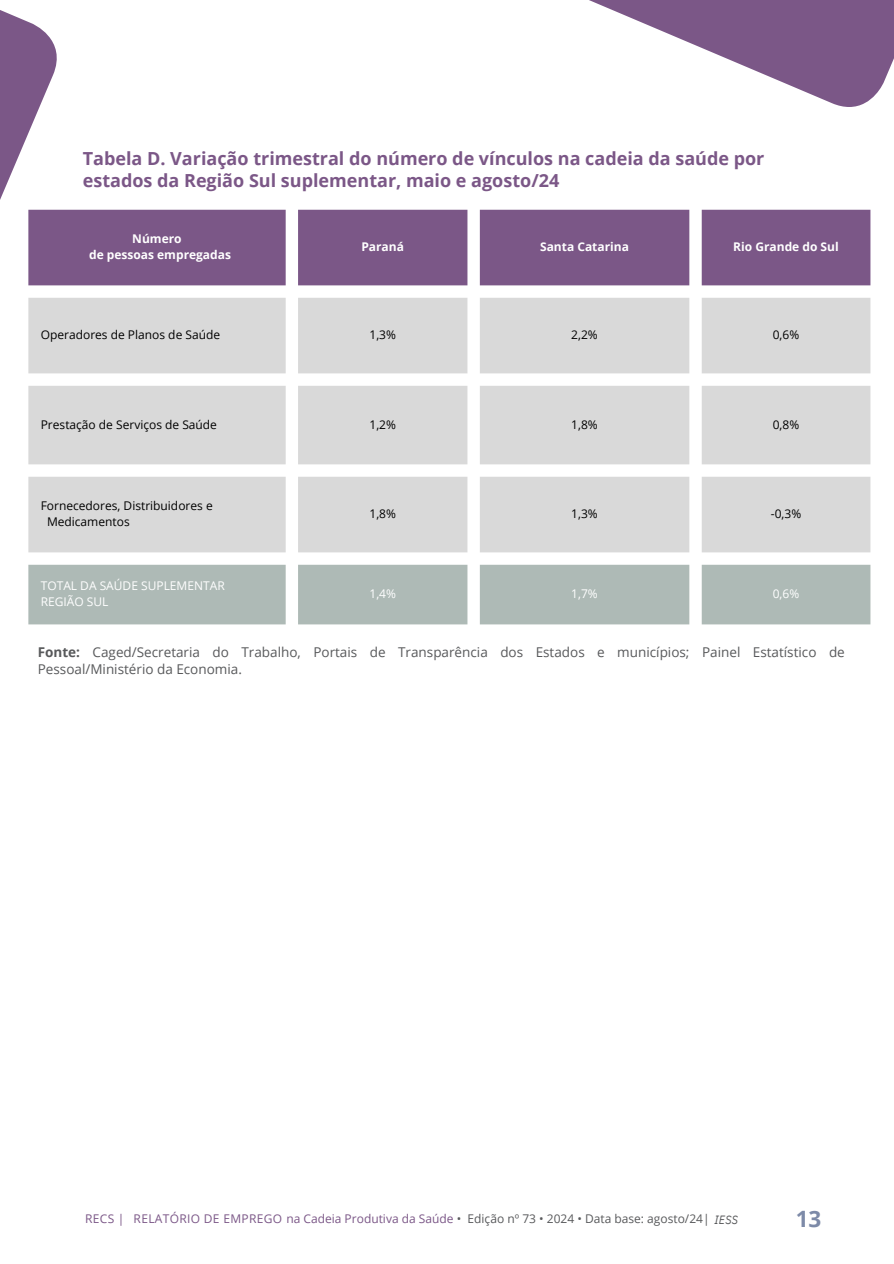
<style>
.page{position:relative;width:894px;height:1264px;background:#fff}
.page>*{position:absolute;margin:0;border:0;box-sizing:border-box;transform-origin:0 0}
.t1{font:700 22.5px "Open Sans";color:#7d8aa8}
.t2{font:700 18px/22.5px "Open Sans";color:#7b5787}
.t3{font:13.5px/16.8px "Open Sans";color:#58595b}
.t4{font:12px "Open Sans";color:#000}
.t5{font:12px "Open Sans";color:#7b5787}
.t6{font:700 12px "Open Sans";color:#fff}
.t7{font:12px/16px "Open Sans";color:#fff}
.t8{font:italic 12px "IBM Plex Sans Cond";color:#58595b}
.s1{font-weight:700}
.s2{color:#58595b}
</style>
<div class="page">
<div style="left:28px;top:210px;width:842px;height:75px;background:#7b5787"></div>
<svg style="left:28px;top:298px;width:842px;height:254px;background:#dedede"></svg>
<div style="left:28px;top:564px;width:842px;height:60px;background:#aebab6"></div>
<svg style="left:0;top:10px;width:57px;height:190px"></svg>
<svg style="left:589px;top:0;width:304px;height:107px"></svg>
<p class="t2" style="left:83px;top:147px;width:683px">Tabela D. Variação trimestral do número de vínculos na cadeia da saúde por estados da Região Sul suplementar, maio e agosto/24</p>
<h1 class="t6" style="left:132px;top:230px;width:51px">Número</h1>
<p class="t6" style="left:89px;top:246px;width:143px">de pessoas empregadas</p>
<p class="t6" style="left:361px;top:238px;width:44px">Paraná</p>
<p class="t6" style="left:540px;top:238px;width:90px">Santa Catarina</p>
<p class="t6" style="left:733px;top:238px;width:107px">Rio Grande do Sul</p>
<p class="t4" style="left:41px;top:326px;width:181px">Operadores de Planos de Saúde</p>
<p class="t4" style="left:369px;top:326px;width:28px">1,3%</p>
<p class="t4" style="left:571px;top:326px;width:28px">2,2%</p>
<p class="t4" style="left:772px;top:326px;width:28px">0,6%</p>
<p class="t4" style="left:41px;top:416px;width:178px">Prestação de Serviços de Saúde</p>
<p class="t4" style="left:369px;top:416px;width:28px">1,2%</p>
<p class="t4" style="left:571px;top:416px;width:28px">1,8%</p>
<p class="t4" style="left:772px;top:416px;width:28px">0,8%</p>
<p class="t4" style="left:41px;top:497px;width:173px">Fornecedores, Distribuidores e</p>
<p class="t4" style="left:47px;top:513px;width:84px">Medicamentos</p>
<p class="t4" style="left:369px;top:505px;width:28px">1,8%</p>
<p class="t4" style="left:571px;top:505px;width:28px">1,3%</p>
<p class="t4" style="left:770px;top:505px;width:32px">-0,3%</p>
<p class="t7" style="left:41px;top:577px;width:185px">TOTAL DA SAÚDE SUPLEMENTAR<br>REGIÃO SUL</p>
<p class="t7" style="left:369px;top:585px;width:28px">1,4%</p>
<p class="t7" style="left:571px;top:585px;width:28px">1,7%</p>
<p class="t7" style="left:772px;top:585px;width:28px">0,6%</p>
<h2 class="t3" style="left:38px;top:643px;width:808px"><span class="s1">Fonte:</span> Caged/Secretaria do Trabalho, Portais de Transparência dos Estados e municípios; Painel Estatístico de<br>Pessoal/Ministério da Economia.</h2>
<h3 class="t5" style="left:85px;top:1210px;width:41px">RECS |</h3>
<p class="t5" style="left:134px;top:1209px;width:577px">RELATÓRIO DE EMPREGO na Cadeia Produtiva da Saúde <span class="s2">• Edição nº 73 • 2024 • Data base: agosto/24|</span></p>
<p class="t8" style="left:714px;top:1212px;width:25px">IESS</p>
<p class="t1" style="left:795px;top:1203px;width:27px">13</p>
</div>
